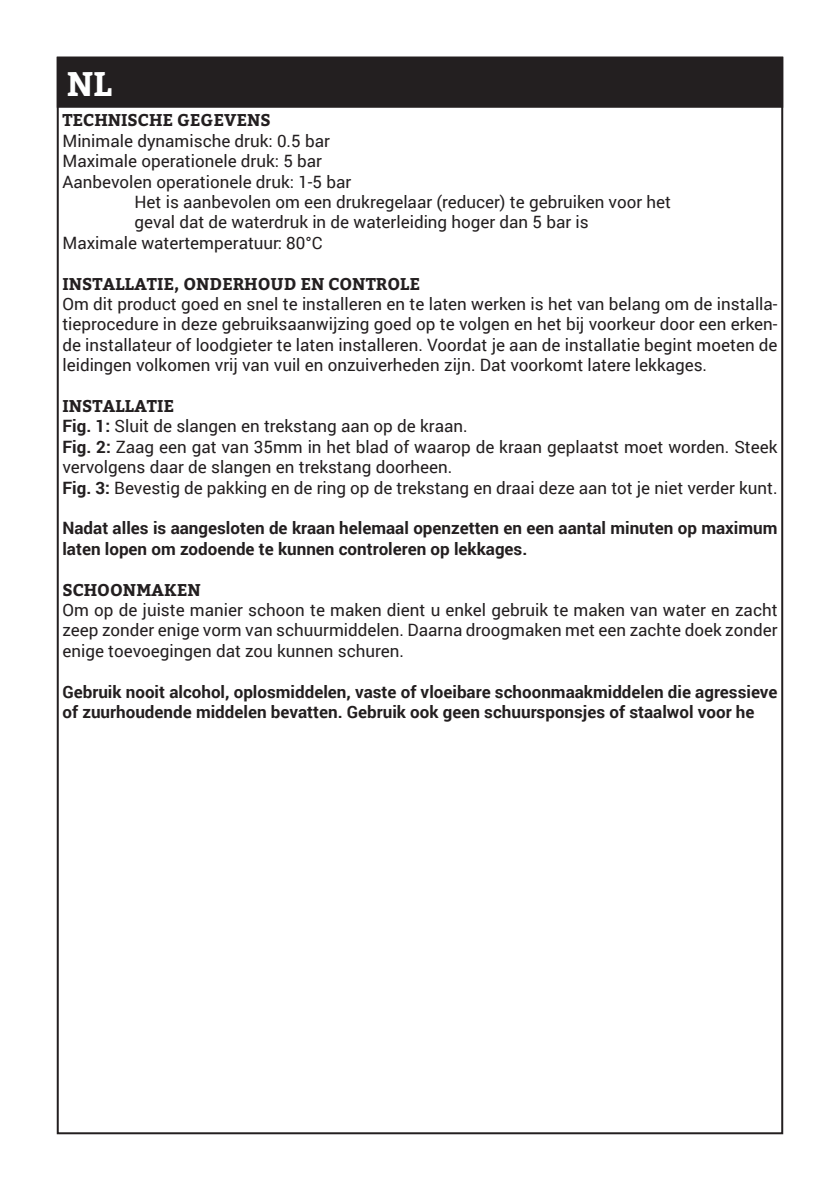
<style>
.page{position:relative;width:840px;height:1191px;background:#fff}
.page>*{position:absolute;margin:0;border:0;box-sizing:border-box;transform-origin:0 0}
.t1{font:700 34px "Bitter";color:#fff}
.t2{font:17px/20.4px "Roboto";color:#231f20;text-align:justify}
.t3{font:700 17px/20.4px "Roboto";color:#231f20}
.t4{font:700 17px "Bitter";color:#231f20}
.s1{font-weight:700}
</style>
<div class="page">
<div style="left:58px;top:58px;width:723px;height:49px;background:#231f20"></div>
<div style="left:57px;top:57px;width:725px;height:51px;border:2px solid #231f20"></div>
<p class="t1" style="left:67px;top:63px;width:47px">NL</p>
<p class="t4" style="left:62px;top:110px;width:210px">TECHNISCHE GEGEVENS</p>
<p class="t2" style="left:62px;top:130px;width:269px">Minimale dynamische druk: 0.5 bar</p>
<p class="t2" style="left:62px;top:150px;width:261px">Maximale operationele druk: 5 bar</p>
<p class="t2" style="left:62px;top:171px;width:290px">Aanbevolen operationele druk: 1-5 bar</p>
<p class="t2" style="left:134px;top:191px;width:537px">Het is aanbevolen om een drukregelaar (reducer) te gebruiken voor het</p>
<p class="t2" style="left:134px;top:211px;width:455px">geval dat de waterdruk in de waterleiding hoger dan 5 bar is</p>
<p class="t2" style="left:62px;top:232px;width:261px">Maximale watertemperatuur: 80°C</p>
<p class="t4" style="left:62px;top:273px;width:359px">INSTALLATIE, ONDERHOUD EN CONTROLE</p>
<p class="t2" style="left:62px;top:293px;width:716px">Om dit product goed en snel te installeren en te laten werken is het van belang om de installa&shy;tieprocedure in deze gebruiksaanwijzing goed op te volgen en het bij voorkeur door een erken&shy;de installateur of loodgieter te laten installeren. Voordat je aan de installatie begint moeten de leidingen volkomen vrij van vuil en onzuiverheden zijn. Dat voorkomt latere lekkages.</p>
<p class="t4" style="left:62px;top:396px;width:113px">INSTALLATIE</p>
<p class="t2" style="left:62px;top:415px;width:406px"><span class="s1">Fig. 1:</span> Sluit de slangen en trekstang aan op de kraan.</p>
<p class="t2" style="left:62px;top:436px;width:716px"><span class="s1">Fig. 2:</span> Zaag een gat van 35mm in het blad of waarop de kraan geplaatst moet worden. Steek vervolgens daar de slangen en trekstang doorheen.</p>
<p class="t2" style="left:62px;top:477px;width:716px"><span class="s1">Fig. 3:</span> Bevestig de pakking en de ring op de trekstang en draai deze aan tot je niet verder kunt.</p>
<p class="t3" style="left:62px;top:517px;width:716px">Nadat alles is aangesloten de kraan helemaal openzetten en een aantal minuten op maximum laten lopen om zodoende te kunnen controleren op lekkages.</p>
<p class="t4" style="left:62px;top:579px;width:140px">SCHOONMAKEN</p>
<p class="t2" style="left:62px;top:599px;width:716px">Om op de juiste manier schoon te maken dient u enkel gebruik te maken van water en zacht zeep zonder enige vorm van schuurmiddelen. Daarna droogmaken met een zachte doek zonder enige toevoegingen dat zou kunnen schuren.</p>
<p class="t3" style="left:62px;top:681px;width:716px">Gebruik nooit alcohol, oplosmiddelen, vaste of vloeibare schoonmaakmiddelen die agressieve of zuurhoudende middelen bevatten. Gebruik ook geen schuursponsjes of staalwol voor he</p>
</div>
